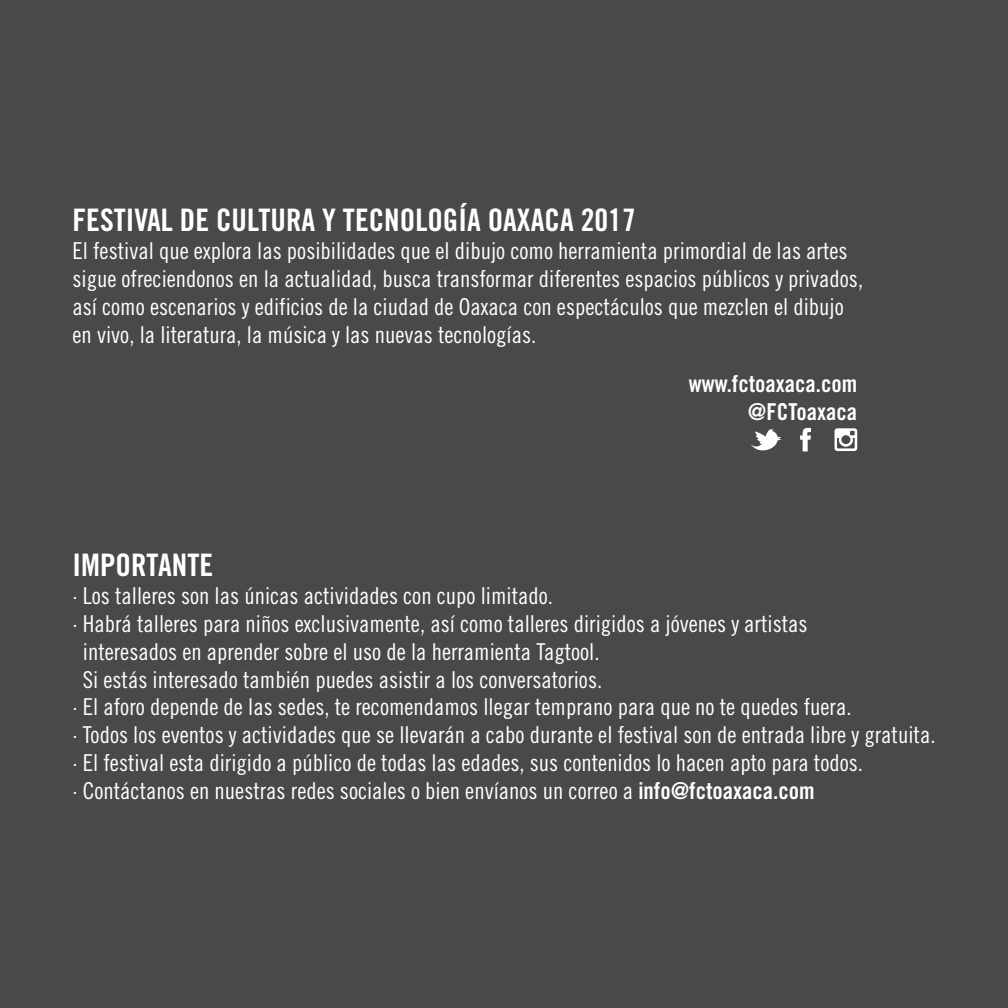
<style>
.page{position:relative;width:1008px;height:1008px;background:#4a494a}
.page>*{position:absolute;margin:0;border:0;box-sizing:border-box;transform-origin:0 0}
.t1{font:31px "Trade Gothic Bold Cond Twenty";color:#fff}
.t2{font:23.2px/28px "Trade Gothic Cond Eighteen";color:#fff}
.t3{font:23.2px/28px "Trade Gothic Bold Cond Twenty";color:#fff;text-align:right}
.s1{font-family:"Trade Gothic Bold Cond Twenty"}
</style>
<div class="page">
<svg style="left:800px;top:428px;width:11px;height:23px"></svg>
<svg style="left:751px;top:429px;width:30px;height:21px"></svg>
<svg style="left:835px;top:428px;width:22px;height:23px"></svg>
<h1 class="t1" style="left:73px;top:201px;width:565px">FESTIVAL DE CULTURA Y TECNOLOGÍA OAXACA 2017</h1>
<p class="t2" style="left:73px;top:237px;width:792px">El festival que explora las posibilidades que el dibujo como herramienta primordial de las artes sigue ofreciendonos en la actualidad, busca transformar diferentes espacios públicos y privados, así como escenarios y edificios de la ciudad de Oaxaca con espectáculos que mezclen el dibujo en vivo, la literatura, la música y las nuevas tecnologías.</p>
<p class="t3" style="left:689px;top:370px;width:170px">www.fctoaxaca.com @FCToaxaca</p>
<h1 class="t1" style="left:73px;top:546px;width:142px">IMPORTANTE</h1>
<p class="t2" style="left:73px;top:581px;width:482px">· Los talleres son las únicas actividades con cupo limitado.</p>
<p class="t2" style="left:73px;top:609px;width:737px">· Habrá talleres para niños exclusivamente, así como talleres dirigidos a jóvenes y artistas</p>
<p class="t2" style="left:83px;top:637px;width:518px">interesados en aprender sobre el uso de la herramienta Tagtool.</p>
<p class="t2" style="left:83px;top:665px;width:521px">Si estás interesado también puedes asistir a los conversatorios.</p>
<p class="t2" style="left:73px;top:693px;width:781px">· El aforo depende de las sedes, te recomendamos llegar temprano para que no te quedes fuera.</p>
<p class="t2" style="left:73px;top:721px;width:864px">· Todos los eventos y actividades que se llevarán a cabo durante el festival son de entrada libre y gratuita.</p>
<p class="t2" style="left:73px;top:749px;width:792px">· El festival esta dirigido a público de todas las edades, sus contenidos lo hacen apto para todos.</p>
<p class="t2" style="left:73px;top:777px;width:744px">· Contáctanos en nuestras redes sociales o bien envíanos un correo a <span class="s1">info@fctoaxaca.com</span></p>
</div>
